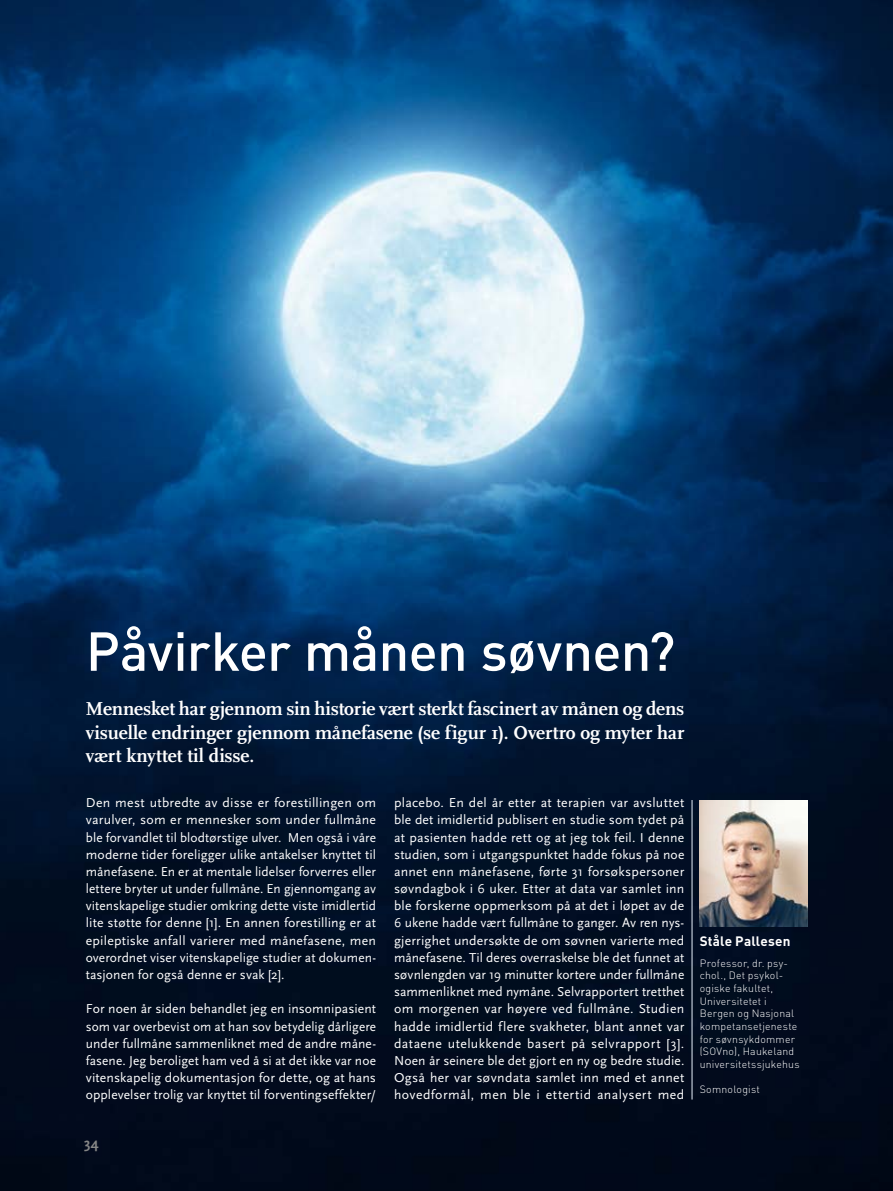
<style>
.page{position:relative;width:893px;height:1191px;background:#fff}
.page>*{position:absolute;margin:0;border:0;box-sizing:border-box;transform-origin:0 0}
.t1{font:500 54px "DIN Pro";letter-spacing:-.01em;color:#fff}
.t2{font:700 19.5px/23.4px "Scala";letter-spacing:-.005em;color:#fff;text-align:justify}
.t3{font:700 15px "Scala Sans";color:#868786}
.t4{font:13.5px/17.1px "Scala Sans";letter-spacing:.01em;color:#fff;text-align:justify}
.t5{font:700 13.5px "DIN Pro";letter-spacing:.015em;color:#fff}
.t6{font:300 10.5px/12.6px "DIN Pro";letter-spacing:.02em;color:#fff}
</style>
<div class="page">
<img style="left:0;top:0;width:893px;height:1191px">
<img style="left:700px;top:800px;width:107px;height:126px">
<hr style="left:692px;top:800px;width:1px;height:299px;background:#e7f0fb">
<h1 class="t1" style="left:86px;top:614px;width:591px">Påvirker månen søvnen?</h1>
<h2 class="t2" style="left:86px;top:697px;width:600px">Mennesket har gjennom sin historie vært sterkt fascinert av månen og dens visuelle endringer gjennom månefasene (se figur 1). Overtro og myter har vært knyttet til disse.</h2>
<p class="t4" style="left:86px;top:794px;width:292px">Den mest utbredte av disse er forestillingen om varulver, som er mennesker som under fullmåne ble forvandlet til blodtørstige ulver. Men også i våre moderne tider foreligger ulike antakelser knyttet til månefasene. En er at mentale lidelser forverres eller lettere bryter ut under fullmåne. En gjennomgang av vitenskapelige studier omkring dette viste imidlertid lite støtte for denne [1]. En annen forestilling er at epileptiske anfall varierer med månefasene, men overordnet viser vitenskapelige studier at dokumen&shy;tasjonen for også denne er svak [2].</p>
<p class="t4" style="left:86px;top:1000px;width:292px">For noen år siden behandlet jeg en insomnipasient som var overbevist om at han sov betydelig dårligere under fullmåne sammenliknet med de andre måne&shy;fasene. Jeg beroliget ham ved å si at det ikke var noe vitenskapelig dokumentasjon for dette, og at hans opplevelser trolig var knyttet til forventingseffekter/</p>
<p class="t4" style="left:394px;top:794px;width:292px">placebo. En del år etter at terapien var avsluttet ble det imidlertid publisert en studie som tydet på at pasienten hadde rett og at jeg tok feil. I denne studien, som i utgangspunktet hadde fokus på noe annet enn månefasene, førte 31 forsøkspersoner søvndagbok i 6 uker. Etter at data var samlet inn ble forskerne oppmerksom på at det i løpet av de 6 ukene hadde vært fullmåne to ganger. Av ren nys&shy;gjerrighet undersøkte de om søvnen varierte med månefasene. Til deres overraskelse ble det funnet at søvnlengden var 19 minutter kortere under fullmåne sammenliknet med nymåne. Selvrapportert tretthet om morgenen var høyere ved fullmåne. Studien hadde imidlertid flere svakheter, blant annet var dataene utelukkende basert på selvrapport [3].<br>Noen år seinere ble det gjort en ny og bedre studie.<br>Også her var søvndata samlet inn med et annet hovedformål, men ble i ettertid analysert med</p>
<p class="t3" style="left:84px;top:1134px;width:16px">34</p>
<p class="t5" style="left:700px;top:931px;width:92px">Ståle Pallesen</p>
<p class="t6" style="left:700px;top:956px;width:101px">Professor, dr. psy&shy;chol., Det psykol&shy;ogiske fakultet,<br>Universitetet i<br>Bergen og Nasjonal kompetansetjeneste for søvnsykdommer (SOVno), Haukeland universitetssjukehus</p>
<p class="t6" style="left:700px;top:1082px;width:62px">Somnologist</p>
</div>
